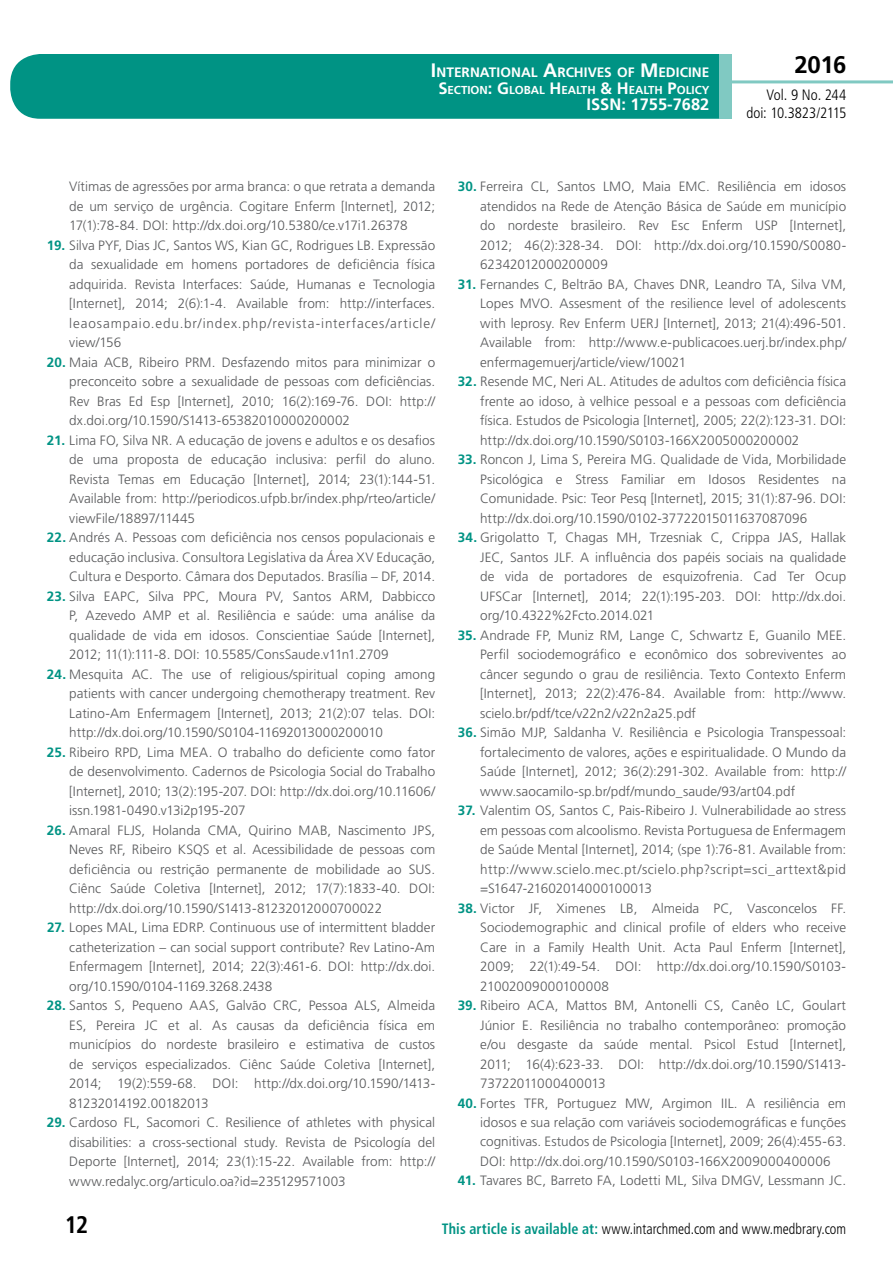
<style>
.page{position:relative;width:893px;height:1263px;background:#fff}
.page>*{position:absolute;margin:0;border:0;box-sizing:border-box;transform-origin:0 0}
.t1{font:700 24px "Frutiger LT Std";color:#000}
.t2{font:700 condensed 24px "Frutiger LT Std";color:#000}
.t3{font:700 16.5px "Frutiger LT Std";color:#fff}
.t4{font:300 condensed 15px "Frutiger LT Std";color:#000;scale:.94 1}
.t5{font:300 condensed 15px/18px "Frutiger LT Std";color:#000;text-align:right}
.t6{font:700 13.65px "Frutiger LT Std";color:#fff}
.t7{font:300 13.5px/19.5px "Frutiger LT Std";color:#58595b;text-align:justify}
.t8{font:700 11.55px "Frutiger LT Std";color:#fff}
.s1{font-size:19.5px}
.s2{font-size:16.5px}
.s3{font-weight:700;color:#009384}
</style>
<div class="page">
<div style="left:10px;top:54px;width:775px;height:65px;background:#009384;border-radius:30px"></div>
<div style="left:732px;top:0;width:161px;height:157px;background:#fff"></div>
<hr style="left:730px;top:80px;width:163px;height:3px;background:#80c9c2">
<div style="left:719px;top:54px;width:13px;height:65px;background:#80c9c2"></div>
<p class="t6" style="left:431px;top:65px;width:280px"><span class="s1">I</span>NTERNATIONAL <span class="s1">A</span>RCHIVES OF <span class="s1">M</span>EDICINE</p>
<p class="t8" style="left:438px;top:83px;width:273px"><span class="s2">S</span>ECTION<span class="s2">: G</span>LOBAL <span class="s2">H</span> EALTH <span class="s2">&amp; H</span> EALTH <span class="s2">P</span>OLICY</p>
<p class="t3" style="left:586px;top:95px;width:124px">ISSN: 1755-7682</p>
<h1 class="t1" style="left:794px;top:50px;width:54px">2016</h1>
<p class="t5" style="left:746px;top:86px;width:101px">Vol. 9 No. 244 doi: 10.3823/2115</p>
<p class="t7" style="left:69px;top:177px;width:367px">Vítimas de agressões por arma branca: o que retrata a demanda de um serviço de urgência. Cogitare Enferm [Internet], 2012; 17(1):78-84. DOI: http://dx.doi.org/10.5380/ce.v17i1.26378</p>
<p class="t7" style="left:69px;top:236px;width:367px;text-indent:-22px"><span class="s3">19.</span> Silva PYF, Dias JC, Santos WS, Kian GC, Rodrigues LB. Expressão da sexualidade em homens portadores de deficiência física adquirida. Revista Interfaces: Saúde, Humanas e Tecnologia [Internet], 2014; 2(6):1-4. Available from: http://interfaces. leaosampaio.edu.br/index.php/revista-interfaces/article/ view/156</p>
<p class="t7" style="left:69px;top:353px;width:367px;text-indent:-23px"><span class="s3">20.</span> Maia ACB, Ribeiro PRM. Desfazendo mitos para minimizar o preconceito sobre a sexualidade de pessoas com deficiências.<br>Rev Bras Ed Esp [Internet], 2010; 16(2):169-76. DOI: http:// dx.doi.org/10.1590/S1413-65382010000200002</p>
<p class="t7" style="left:69px;top:431px;width:367px;text-indent:-23px"><span class="s3">21.</span> Lima FO, Silva NR. A educação de jovens e adultos e os desafios de uma proposta de educação inclusiva: perfil do aluno.<br>Revista Temas em Educação [Internet], 2014; 23(1):144-51.<br>Available from: http://periodicos.ufpb.br/index.php/rteo/article/ viewFile/18897/11445</p>
<p class="t7" style="left:69px;top:528px;width:367px;text-indent:-23px"><span class="s3">22.</span> Andrés A. Pessoas com deficiência nos censos populacionais e educação inclusiva. Consultora Legislativa da Área XV Educação, Cultura e Desporto. Câmara dos Deputados. Brasília – DF, 2014.</p>
<p class="t7" style="left:69px;top:587px;width:367px;text-indent:-23px"><span class="s3">23.</span> Silva EAPC, Silva PPC, Moura PV, Santos ARM, Dabbicco P, Azevedo AMP et al. Resiliência e saúde: uma análise da qualidade de vida em idosos. Conscientiae Saúde [Internet], 2012; 11(1):111-8. DOI: 10.5585/ConsSaude.v11n1.2709</p>
<p class="t7" style="left:69px;top:665px;width:367px;text-indent:-23px"><span class="s3">24.</span> Mesquita AC. The use of religious/spiritual coping among patients with cancer undergoing chemotherapy treatment. Rev Latino-Am Enfermagem [Internet], 2013; 21(2):07 telas. DOI: http://dx.doi.org/10.1590/S0104-11692013000200010</p>
<p class="t7" style="left:69px;top:743px;width:367px;text-indent:-23px"><span class="s3">25.</span> Ribeiro RPD, Lima MEA. O trabalho do deficiente como fator de desenvolvimento. Cadernos de Psicologia Social do Trabalho [Internet], 2010; 13(2):195-207. DOI: http://dx.doi.org/10.11606/ issn.1981-0490.v13i2p195-207</p>
<p class="t7" style="left:69px;top:821px;width:367px;text-indent:-23px"><span class="s3">26.</span> Amaral FLJS, Holanda CMA, Quirino MAB, Nascimento JPS, Neves RF, Ribeiro KSQS et al. Acessibilidade de pessoas com deficiência ou restrição permanente de mobilidade ao SUS.<br>Ciênc Saúde Coletiva [Internet], 2012; 17(7):1833-40. DOI: http://dx.doi.org/10.1590/S1413-81232012000700022</p>
<p class="t7" style="left:69px;top:918px;width:367px;text-indent:-22px"><span class="s3">27.</span> Lopes MAL, Lima EDRP. Continuous use of intermittent bladder catheterization – can social support contribute? Rev Latino-Am Enfermagem [Internet], 2014; 22(3):461-6. DOI: http://dx.doi. org/10.1590/0104-1169.3268.2438</p>
<p class="t7" style="left:69px;top:996px;width:367px;text-indent:-23px"><span class="s3">28.</span> Santos S, Pequeno AAS, Galvão CRC, Pessoa ALS, Almeida ES, Pereira JC et al. As causas da deficiência física em municípios do nordeste brasileiro e estimativa de custos de serviços especializados. Ciênc Saúde Coletiva [Internet], 2014; 19(2):559-68. DOI: http://dx.doi.org/10.1590/1413- 81232014192.00182013</p>
<p class="t7" style="left:69px;top:1113px;width:367px;text-indent:-22px"><span class="s3">29.</span> Cardoso FL, Sacomori C. Resilience of athletes with physical disabilities: a cross-sectional study. Revista de Psicología del Deporte [Internet], 2014; 23(1):15-22. Available from: http:// www.redalyc.org/articulo.oa?id=235129571003</p>
<p class="t7" style="left:480px;top:177px;width:367px;text-indent:-23px"><span class="s3">30.</span> Ferreira CL, Santos LMO, Maia EMC. Resiliência em idosos atendidos na Rede de Atenção Básica de Saúde em município do nordeste brasileiro. Rev Esc Enferm USP [Internet], 2012; 46(2):328-34. DOI: http://dx.doi.org/10.1590/S0080- 62342012000200009</p>
<p class="t7" style="left:480px;top:274px;width:367px;text-indent:-22px"><span class="s3">31.</span> Fernandes C, Beltrão BA, Chaves DNR, Leandro TA, Silva VM, Lopes MVO. Assesment of the resilience level of adolescents with leprosy. Rev Enferm UERJ [Internet], 2013; 21(4):496-501.<br>Available from: http://www.e-publicacoes.uerj.br/index.php/ enfermagemuerj/article/view/10021</p>
<p class="t7" style="left:480px;top:372px;width:367px;text-indent:-23px"><span class="s3">32.</span> Resende MC, Neri AL. Atitudes de adultos com deficiência física frente ao idoso, à velhice pessoal e a pessoas com deficiência física. Estudos de Psicologia [Internet], 2005; 22(2):123-31. DOI: http://dx.doi.org/10.1590/S0103-166X2005000200002</p>
<p class="t7" style="left:480px;top:450px;width:367px;text-indent:-23px"><span class="s3">33.</span> Roncon J, Lima S, Pereira MG. Qualidade de Vida, Morbilidade Psicológica e Stress Familiar em Idosos Residentes na Comunidade. Psic: Teor Pesq [Internet], 2015; 31(1):87-96. DOI: http://dx.doi.org/10.1590/0102-37722015011637087096</p>
<p class="t7" style="left:480px;top:528px;width:367px;text-indent:-23px"><span class="s3">34.</span> Grigolatto T, Chagas MH, Trzesniak C, Crippa JAS, Hallak JEC, Santos JLF. A influência dos papéis sociais na qualidade de vida de portadores de esquizofrenia. Cad Ter Ocup UFSCar [Internet], 2014; 22(1):195-203. DOI: http://dx.doi. org/10.4322%2Fcto.2014.021</p>
<p class="t7" style="left:480px;top:625px;width:367px;text-indent:-23px"><span class="s3">35.</span> Andrade FP, Muniz RM, Lange C, Schwartz E, Guanilo MEE.<br>Perfil sociodemográfico e econômico dos sobreviventes ao câncer segundo o grau de resiliência. Texto Contexto Enferm [Internet], 2013; 22(2):476-84. Available from: http://www. scielo.br/pdf/tce/v22n2/v22n2a25.pdf</p>
<p class="t7" style="left:480px;top:723px;width:367px;text-indent:-23px"><span class="s3">36.</span> Simão MJP, Saldanha V. Resiliência e Psicologia Transpessoal: fortalecimento de valores, ações e espiritualidade. O Mundo da Saúde [Internet], 2012; 36(2):291-302. Available from: http:// www.saocamilo-sp.br/pdf/mundo_saude/93/art04.pdf</p>
<p class="t7" style="left:480px;top:801px;width:367px;text-indent:-22px"><span class="s3">37.</span> Valentim OS, Santos C, Pais-Ribeiro J. Vulnerabilidade ao stress em pessoas com alcoolismo. Revista Portuguesa de Enfermagem de Saúde Mental [Internet], 2014; (spe 1):76-81. Available from: http://www.scielo.mec.pt/scielo.php?script=sci_arttext&amp;pid =S1647-21602014000100013</p>
<p class="t7" style="left:480px;top:898px;width:367px;text-indent:-23px"><span class="s3">38.</span> Victor JF, Ximenes LB, Almeida PC, Vasconcelos FF.<br>Sociodemographic and clinical profile of elders who receive Care in a Family Health Unit. Acta Paul Enferm [Internet], 2009; 22(1):49-54. DOI: http://dx.doi.org/10.1590/S0103- 21002009000100008</p>
<p class="t7" style="left:480px;top:996px;width:367px;text-indent:-22px"><span class="s3">39.</span> Ribeiro ACA, Mattos BM, Antonelli CS, Canêo LC, Goulart Júnior E. Resiliência no trabalho contemporâneo: promoção e/ou desgaste da saúde mental. Psicol Estud [Internet], 2011; 16(4):623-33. DOI: http://dx.doi.org/10.1590/S1413- 73722011000400013</p>
<p class="t7" style="left:480px;top:1093px;width:367px;text-indent:-23px"><span class="s3">40.</span> Fortes TFR, Portuguez MW, Argimon IIL. A resiliência em idosos e sua relação com variáveis sociodemográficas e funções cognitivas. Estudos de Psicologia [Internet], 2009; 26(4):455-63.<br>DOI: http://dx.doi.org/10.1590/S0103-166X2009000400006</p>
<p class="t7" style="left:458px;top:1171px;width:390px"><span class="s3">41.</span> Tavares BC, Barreto FA, Lodetti ML, Silva DMGV, Lessmann JC.</p>
<h1 class="t2" style="left:65px;top:1210px;width:25px">12</h1>
<p class="t4" style="left:442px;top:1220px;width:432px"><span class="s3">This article is available at:</span> www.intarchmed.com and www.medbrary.com</p>
</div>
